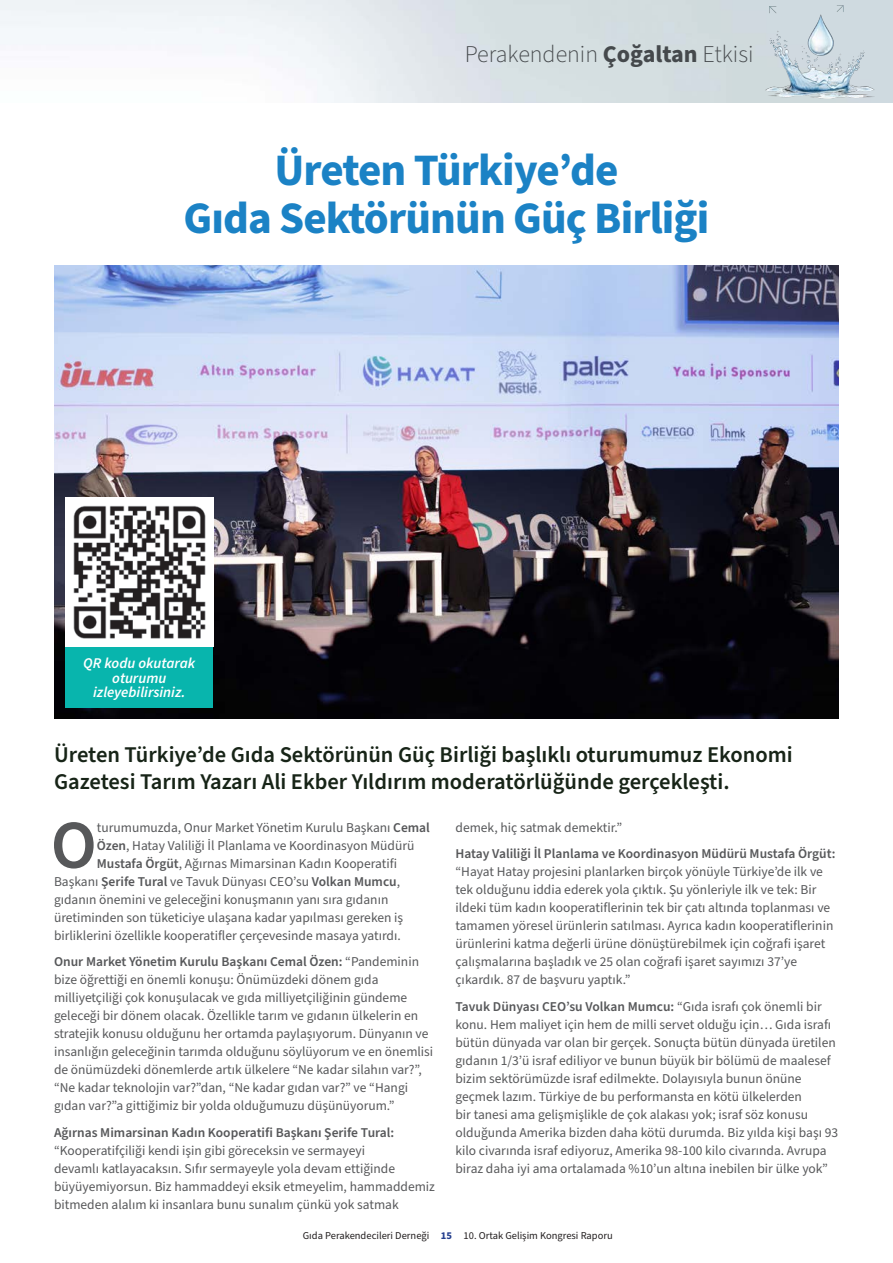
<style>
.page{position:relative;width:893px;height:1263px;background:#fff}
.page>*{position:absolute;margin:0;border:0;box-sizing:border-box;transform-origin:0 0}
.t1{font:600 68.55px "Source Sans Pro";color:#57585a}
.t2{font:700 45px "Source Sans Pro";letter-spacing:-.02em;color:#1b82c5}
.t3{font:300 24px "Source Sans Pro";color:#45494c}
.t4{font:600 22.5px/27px "Source Sans Pro";color:#172417}
.t5{font:italic 600 14.85px/14.9px "Source Sans Pro";color:#fff;text-align:center}
.t6{font:13.5px/18px "Source Sans Pro";color:#57585a}
.t7{font:10.5px "Source Sans Pro";color:#231f20}
.s1{font-weight:700}
.s2{font-weight:600}
.s3{font-weight:700;color:#253f8e}
</style>
<div class="page">
<img style="left:762px;top:0;width:116px;height:102px">
<img style="left:54px;top:265px;width:785px;height:454px">
<div style="left:66px;top:629px;width:147px;height:78px;background:#08b5ad"></div>
<img style="left:65px;top:498px;width:148px;height:148px">
<h3 class="t3" style="left:465px;top:38px;width:290px">Perakendenin <span class="s1">Çoğaltan</span> Etkisi</h3>
<p class="t2" style="left:274px;top:140px;width:346px">Üreten Türkiye’de</p>
<p class="t2" style="left:184px;top:188px;width:527px">Gıda Sektörünün Güç Birliği</p>
<p class="t5" style="left:83px;top:656px;width:113px">QR kodu okutarak</p>
<p class="t5" style="left:93px;top:671px;width:94px">oturumu izleyebilirsiniz.</p>
<p class="t4" style="left:54px;top:742px;width:740px">Üreten Türkiye’de Gıda Sektörünün Güç Birliği başlıklı oturumumuz Ekonomi<br>Gazetesi Tarım Yazarı Ali Ekber Yıldırım moderatörlüğünde gerçekleşti.</p>
<p class="t1" style="left:51px;top:799px;width:48px">O</p>
<p class="t6" style="left:97px;top:819px;width:334px">turumumuzda, Onur Market Yönetim Kurulu Başkanı <span class="s2">Cemal</span></p>
<p class="t6" style="left:455px;top:818px;width:168px">demek, hiç satmak demektir.”</p>
<p class="t6" style="left:455px;top:845px;width:381px"><span class="s2">Hatay Valiliği İl Planlama ve Koordinasyon Müdürü Mustafa Örgüt: </span>“Hayat Hatay projesini planlarken birçok yönüyle Türkiye’de ilk ve tek olduğunu iddia ederek yola çıktık. Şu yönleriyle ilk ve tek: Bir ildeki tüm kadın kooperatiflerinin tek bir çatı altında toplanması ve tamamen yöresel ürünlerin satılması. Ayrıca kadın kooperatiflerinin ürünlerini katma değerli ürüne dönüştürebilmek için coğrafi işaret çalışmalarına başladık ve 25 olan coğrafi işaret sayımızı 37’ye çıkardık. 87 de başvuru yaptık.”</p>
<p class="t6" style="left:455px;top:997px;width:384px"><span class="s2">Tavuk Dünyası CEO’su Volkan Mumcu:</span> “Gıda israfı çok önemli bir konu. Hem maliyet için hem de milli servet olduğu için… Gıda israfı bütün dünyada var olan bir gerçek. Sonuçta bütün dünyada üretilen gıdanın 1/3’ü israf ediliyor ve bunun büyük bir bölümü de maalesef bizim sektörümüzde israf edilmekte. Dolayısıyla bunun önüne geçmek lazım. Türkiye de bu performansta en kötü ülkelerden<br>bir tanesi ama gelişmişlikle de çok alakası yok; israf söz konusu olduğunda Amerika bizden daha kötü durumda. Biz yılda kişi başı 93 kilo civarında israf ediyoruz, Amerika 98-100 kilo civarında. Avrupa biraz daha iyi ama ortalamada %10’un altına inebilen bir ülke yok”</p>
<p class="t6" style="left:97px;top:837px;width:319px"><span class="s2">Özen</span>, Hatay Valiliği İl Planlama ve Koordinasyon Müdürü</p>
<p class="t6" style="left:97px;top:855px;width:302px"><span class="s2">Mustafa Örgüt</span>, Ağırnas Mimarsinan Kadın Kooperatifi</p>
<p class="t6" style="left:54px;top:873px;width:348px">Başkanı <span class="s2">Şerife Tural</span> ve Tavuk Dünyası CEO’su <span class="s2">Volkan Mumcu</span>,</p>
<p class="t6" style="left:54px;top:891px;width:336px">gıdanın önemini ve geleceğini konuşmanın yanı sıra gıdanın</p>
<p class="t6" style="left:54px;top:909px;width:351px">üretiminden son tüketiciye ulaşana kadar yapılması gereken iş</p>
<p class="t6" style="left:54px;top:927px;width:348px">birliklerini özellikle kooperatifler çerçevesinde masaya yatırdı.</p>
<p class="t6" style="left:54px;top:953px;width:381px"><span class="s2">Onur Market Yönetim Kurulu Başkanı Cemal Özen:</span> “Pandeminin bize öğrettiği en önemli konuşu: Önümüzdeki dönem gıda milliyetçiliği çok konuşulacak ve gıda milliyetçiliğinin gündeme geleceği bir dönem olacak. Özellikle tarım ve gıdanın ülkelerin en stratejik konusu olduğunu her ortamda paylaşıyorum. Dünyanın ve insanlığın geleceğinin tarımda olduğunu söylüyorum ve en önemlisi de önümüzdeki dönemlerde artık ülkelere “Ne kadar silahın var?”, “Ne kadar teknolojin var?”dan, “Ne kadar gıdan var?” ve “Hangi gıdan var?”a gittiğimiz bir yolda olduğumuzu düşünüyorum.”</p>
<p class="t6" style="left:54px;top:1124px;width:382px"><span class="s2">Ağırnas Mimarsinan Kadın Kooperatifi Başkanı Şerife Tural: </span>“Kooperatifçiliği kendi işin gibi göreceksin ve sermayeyi<br>devamlı katlayacaksın. Sıfır sermayeyle yola devam ettiğinde büyüyemiyorsun. Biz hammaddeyi eksik etmeyelim, hammaddemiz bitmeden alalım ki insanlara bunu sunalım çünkü yok satmak</p>
<p class="t7" style="left:303px;top:1228px;width:311px">Gıda Perakendecileri Derneği <span class="s3">15</span> 10. Ortak Gelişim Kongresi Raporu</p>
</div>
